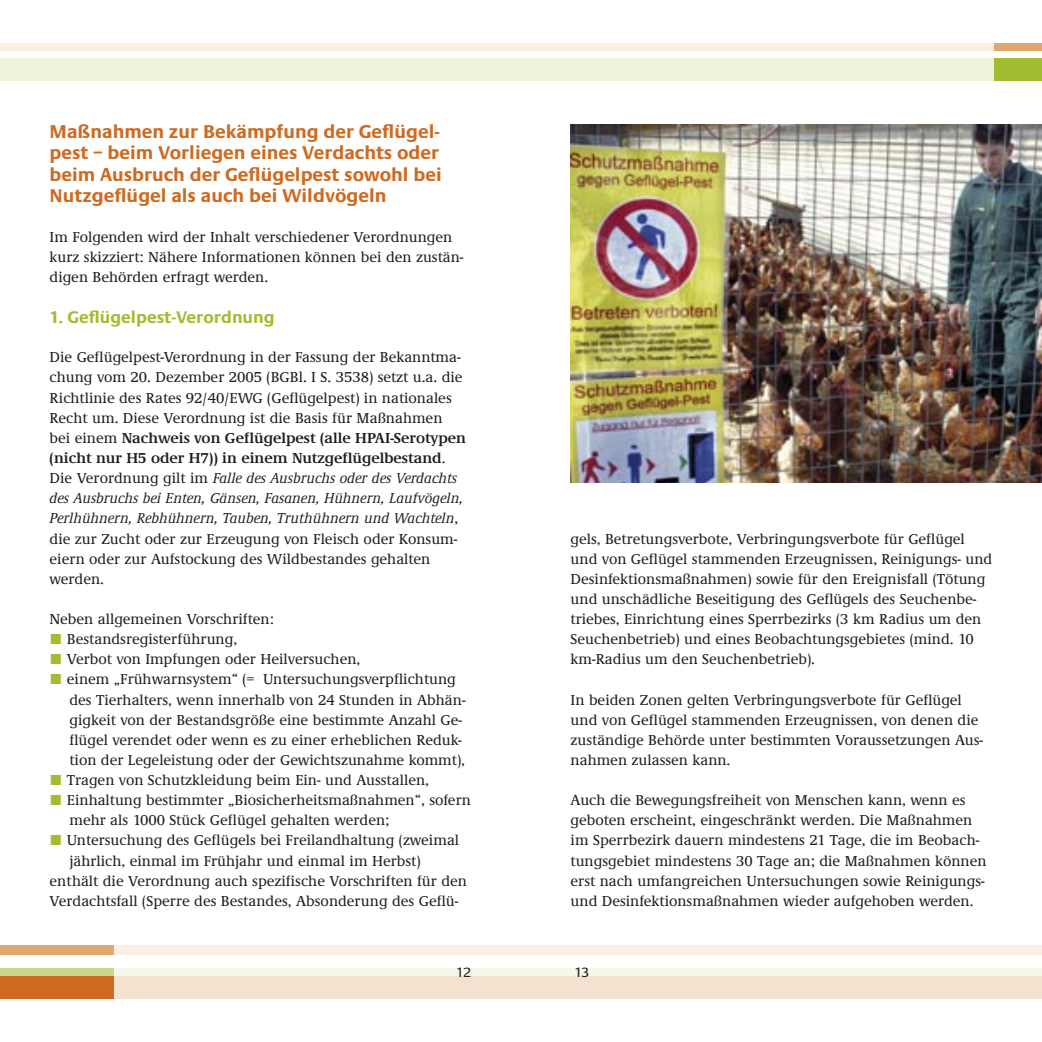
<style>
.page{position:relative;width:1042px;height:1042px;background:#fff}
.page>*{position:absolute;margin:0;border:0;box-sizing:border-box;transform-origin:0 0}
.t1{font:700 19.25px/21px "Praxis EF";color:#cf6a20}
.t2{font:700 17.5px "Praxis EF";color:#a2bd31}
.t3{font:500 14.88px/20.1px "Demos EF";color:#1f1d21}
.t4{font:14px "Praxis EF";color:#1f1d21}
.s1{font-weight:600}
.s2{font-style:italic}
.s3{font-family:"The Mix Expert";font-weight:400;color:#a2bd31}
</style>
<div class="page">
<div style="left:0;top:976px;width:521px;height:22px;background:#cf6a20"></div>
<div style="left:0;top:968px;width:521px;height:8px;background:#cad786"></div>
<div style="left:0;top:945px;width:521px;height:10px;background:#e2a870"></div>
<div style="left:521px;top:58px;width:521px;height:23px;background:#a2bd31"></div>
<div style="left:521px;top:43px;width:521px;height:7px;background:#e2a870"></div>
<svg style="left:0;top:43px;width:521px;height:38px"></svg>
<div style="left:521px;top:58px;width:472px;height:23px;background:#eef2da"></div>
<div style="left:521px;top:43px;width:472px;height:7px;background:#faefe2"></div>
<svg style="left:114px;top:945px;width:928px;height:54px"></svg>
<div style="left:521px;top:976px;width:521px;height:22px;background:#f5e2ce"></div>
<div style="left:521px;top:968px;width:521px;height:8px;background:#f5f8e9"></div>
<div style="left:521px;top:955px;width:521px;height:13px;background:#fff"></div>
<div style="left:521px;top:945px;width:521px;height:10px;background:#faefe2"></div>
<img style="left:570px;top:124px;width:472px;height:359px">
<p class="t1" style="left:50px;top:122px;width:394px">Maßnahmen zur Bekämpfung der Geflügel&shy;pest – beim Vorliegen eines Verdachts oder beim Ausbruch der Geflügelpest sowohl bei Nutzgeflügel als auch bei Wildvögeln</p>
<p class="t3" style="left:50px;top:227px;width:415px">Im Folgenden wird der Inhalt verschiedener Verordnungen kurz skizziert: Nähere Informationen können bei den zustän&shy;digen Behörden erfragt werden.</p>
<p class="t2" style="left:50px;top:308px;width:227px">1. Geflügelpest-Verordnung</p>
<p class="t3" style="left:50px;top:348px;width:418px">Die Geflügelpest-Verordnung in der Fassung der Bekanntma&shy;chung vom 20. Dezember 2005 (BGBl. I S. 3538) setzt u.a. die Richtlinie des Rates 92/40/EWG (Geflügelpest) in nationales Recht um. Diese Verordnung ist die Basis für Maßnahmen bei einem <span class="s1">Nachweis von Geflügelpest (alle HPAI-Serotypen (nicht nur H5 oder H7)) in einem Nutzgeflügelbestand</span>.<br>Die Verordnung gilt im <span class="s2">Falle des Ausbruchs oder des Verdachts des Ausbruchs bei Enten, Gänsen, Fasanen, Hühnern, Laufvögeln, Perlhühnern, Rebhühnern, Tauben, Truthühnern und Wachteln</span>, die zur Zucht oder zur Erzeugung von Fleisch oder Konsum&shy;eiern oder zur Aufstockung des Wildbestandes gehalten werden.</p>
<p class="t3" style="left:50px;top:609px;width:226px">Neben allgemeinen Vorschriften:</p>
<p class="t3" style="left:50px;top:629px;width:189px"><span class="s3">ó</span> Bestandsregisterführung,</p>
<p class="t3" style="left:50px;top:650px;width:312px"><span class="s3">ó</span> Verbot von Impfungen oder Heilversuchen,</p>
<p class="t3" style="left:50px;top:670px;width:408px"><span class="s3">ó</span> einem „Frühwarnsystem“ (= Untersuchungsverpflichtung</p>
<p class="t3" style="left:69px;top:690px;width:397px">des Tierhalters, wenn innerhalb von 24 Stunden in Abhän-</p>
<p class="t3" style="left:69px;top:710px;width:394px">gigkeit von der Bestandsgröße eine bestimmte Anzahl Ge-</p>
<p class="t3" style="left:69px;top:730px;width:394px">flügel verendet oder wenn es zu einer erheblichen Reduk-</p>
<p class="t3" style="left:69px;top:750px;width:397px">tion der Legeleistung oder der Gewichtszunahme kommt),</p>
<p class="t3" style="left:50px;top:770px;width:381px"><span class="s3">ó</span> Tragen von Schutzkleidung beim Ein- und Ausstallen,</p>
<p class="t3" style="left:50px;top:790px;width:423px"><span class="s3">ó</span> Einhaltung bestimmter „Biosicherheitsmaßnahmen“, sofern</p>
<p class="t3" style="left:69px;top:811px;width:321px">mehr als 1000 Stück Geflügel gehalten werden;</p>
<p class="t3" style="left:50px;top:831px;width:411px"><span class="s3">ó</span> Untersuchung des Geflügels bei Freilandhaltung (zweimal</p>
<p class="t3" style="left:69px;top:851px;width:353px">jährlich, einmal im Frühjahr und einmal im Herbst)</p>
<p class="t3" style="left:50px;top:871px;width:419px">enthält die Verordnung auch spezifische Vorschriften für den</p>
<p class="t3" style="left:50px;top:891px;width:410px">Verdachtsfall (Sperre des Bestandes, Absonderung des Geflü-</p>
<p class="t3" style="left:570px;top:529px;width:423px">gels, Betretungsverbote, Verbringungsverbote für Geflügel und von Geflügel stammenden Erzeugnissen, Reinigungs- und Desinfektionsmaßnahmen) sowie für den Ereignisfall (Tötung und unschädliche Beseitigung des Geflügels des Seuchenbe&shy;triebes, Einrichtung eines Sperrbezirks (3 km Radius um den Seuchenbetrieb) und eines Beobachtungsgebietes (mind. 10 km-Radius um den Seuchenbetrieb).</p>
<p class="t3" style="left:570px;top:690px;width:414px">In beiden Zonen gelten Verbringungsverbote für Geflügel und von Geflügel stammenden Erzeugnissen, von denen die zuständige Behörde unter bestimmten Voraussetzungen Aus&shy;nahmen zulassen kann.</p>
<p class="t3" style="left:570px;top:790px;width:417px">Auch die Bewegungsfreiheit von Menschen kann, wenn es geboten erscheint, eingeschränkt werden. Die Maßnahmen im Sperrbezirk dauern mindestens 21 Tage, die im Beobach&shy;tungsgebiet mindestens 30 Tage an; die Maßnahmen können erst nach umfangreichen Untersuchungen sowie Reinigungs&shy;und Desinfektionsmaßnahmen wieder aufgehoben werden.</p>
<p class="t4" style="left:456px;top:964px;width:17px">12</p>
<p class="t4" style="left:574px;top:964px;width:17px">13</p>
</div>
